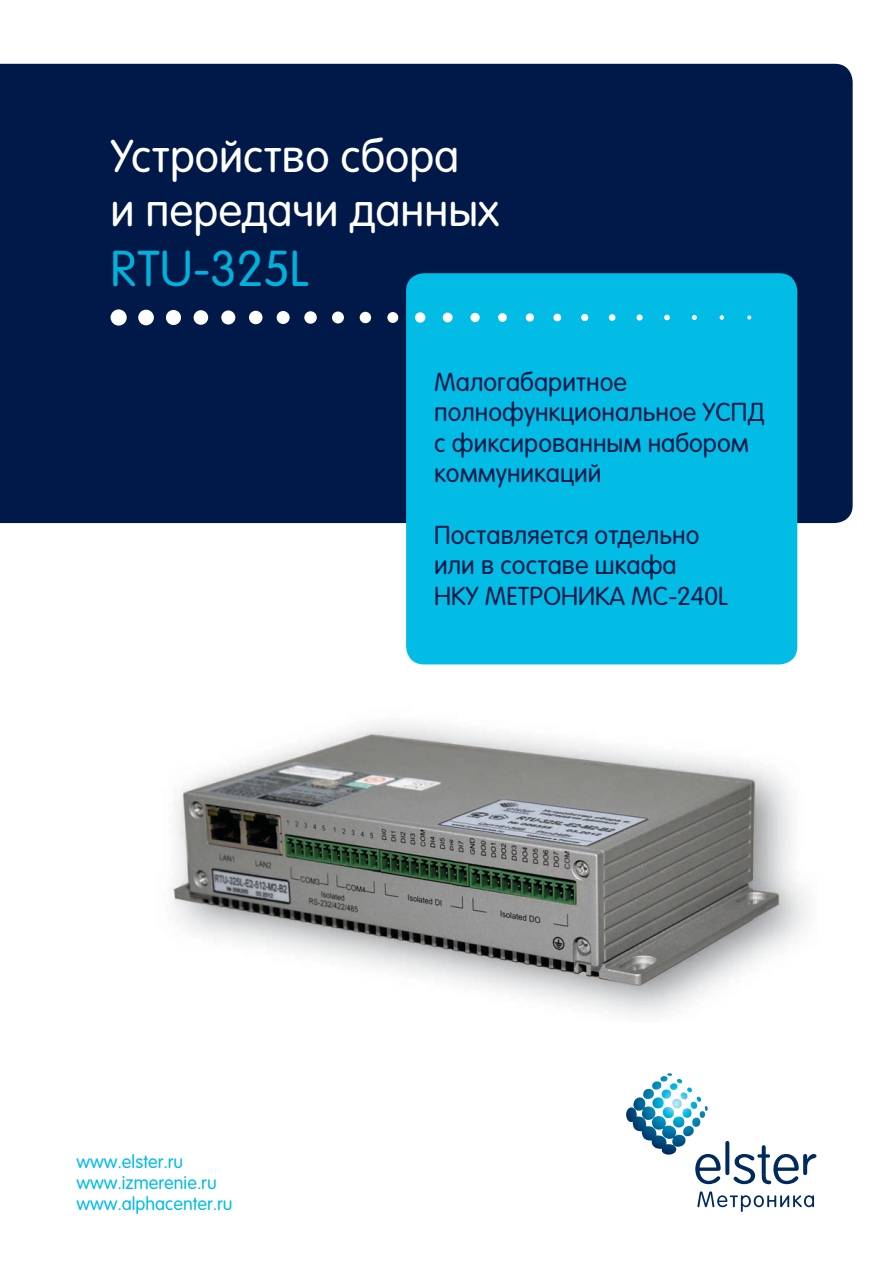
<style>
.page{position:relative;width:893px;height:1263px;background:#fff}
.page>*{position:absolute;margin:0;border:0;box-sizing:border-box;transform-origin:0 0}
.t1{font:300 49.5px "Sans Rounded";color:#00b1dc}
.t2{font:300 45px/54px "Sans Rounded";color:#fff}
.t3{font:300 25.5px/30.6px "Sans Rounded";color:#001948}
.t4{font:300 18px/21px "Sans Rounded";color:#02bce5}
</style>
<div class="page">
<div style="left:0;top:64px;width:853px;height:459px;background:#001948"></div>
<div style="left:406px;top:273px;width:391px;height:391px;background:#02bce5;border-radius:18px"></div>
<svg style="left:626px;top:1073px;width:190px;height:111px"></svg>
<svg style="left:697px;top:1191px;width:117px;height:21px"></svg>
<img style="left:168px;top:722px;width:636px;height:294px">
<div style="left:111px;top:309px;width:16px;height:17px;background:#fff;border-radius:50%"></div>
<div style="left:138px;top:310px;width:16px;height:15px;background:#fff;border-radius:50%"></div>
<div style="left:166px;top:310px;width:15px;height:15px;background:#fff;border-radius:50%"></div>
<div style="left:194px;top:310px;width:14px;height:15px;background:#fff;border-radius:50%"></div>
<div style="left:221px;top:310px;width:14px;height:14px;background:#fff;border-radius:50%"></div>
<div style="left:249px;top:311px;width:13px;height:13px;background:#fff;border-radius:50%"></div>
<div style="left:277px;top:311px;width:13px;height:13px;background:#fff;border-radius:50%"></div>
<svg style="left:304px;top:311px;width:13px;height:13px"></svg>
<div style="left:332px;top:311px;width:12px;height:12px;background:#fff;border-radius:50%"></div>
<div style="left:360px;top:312px;width:11px;height:11px;background:#fff;border-radius:50%"></div>
<div style="left:387px;top:312px;width:11px;height:11px;background:#fff;border-radius:50%"></div>
<div style="left:415px;top:312px;width:10px;height:11px;background:#fff;border-radius:50%"></div>
<div style="left:443px;top:313px;width:10px;height:9px;background:#fff;border-radius:50%"></div>
<div style="left:470px;top:313px;width:10px;height:9px;background:#fff;border-radius:50%"></div>
<div style="left:498px;top:313px;width:9px;height:9px;background:#fff;border-radius:50%"></div>
<div style="left:526px;top:313px;width:8px;height:9px;background:#fff;border-radius:50%"></div>
<div style="left:553px;top:314px;width:8px;height:7px;background:#fff;border-radius:50%"></div>
<div style="left:581px;top:314px;width:7px;height:7px;background:#fff;border-radius:50%"></div>
<div style="left:609px;top:314px;width:6px;height:7px;background:#fff;border-radius:50%"></div>
<svg style="left:636px;top:314px;width:7px;height:7px"></svg>
<svg style="left:664px;top:315px;width:6px;height:5px"></svg>
<svg style="left:692px;top:315px;width:5px;height:5px"></svg>
<svg style="left:719px;top:315px;width:5px;height:5px"></svg>
<svg style="left:747px;top:315px;width:4px;height:4px"></svg>
<h2 class="t2" style="left:111px;top:128px;width:390px">Устройство сбора<br>и передачи данных</h2>
<h1 class="t1" style="left:111px;top:237px;width:200px">RTU-325L</h1>
<p class="t3" style="left:434px;top:366px;width:332px">Малогабаритное полнофункциональное УСПД с фиксированным набором коммуникаций</p>
<p class="t3" style="left:434px;top:519px;width:295px">Поставляется отдельно или в составе шкафа<br>НКУ МЕТРОНИКА МС-240L</p>
<p class="t4" style="left:77px;top:1150px;width:157px">www.elster.ru www.izmerenie.ru www.alphacenter.ru</p>
</div>
